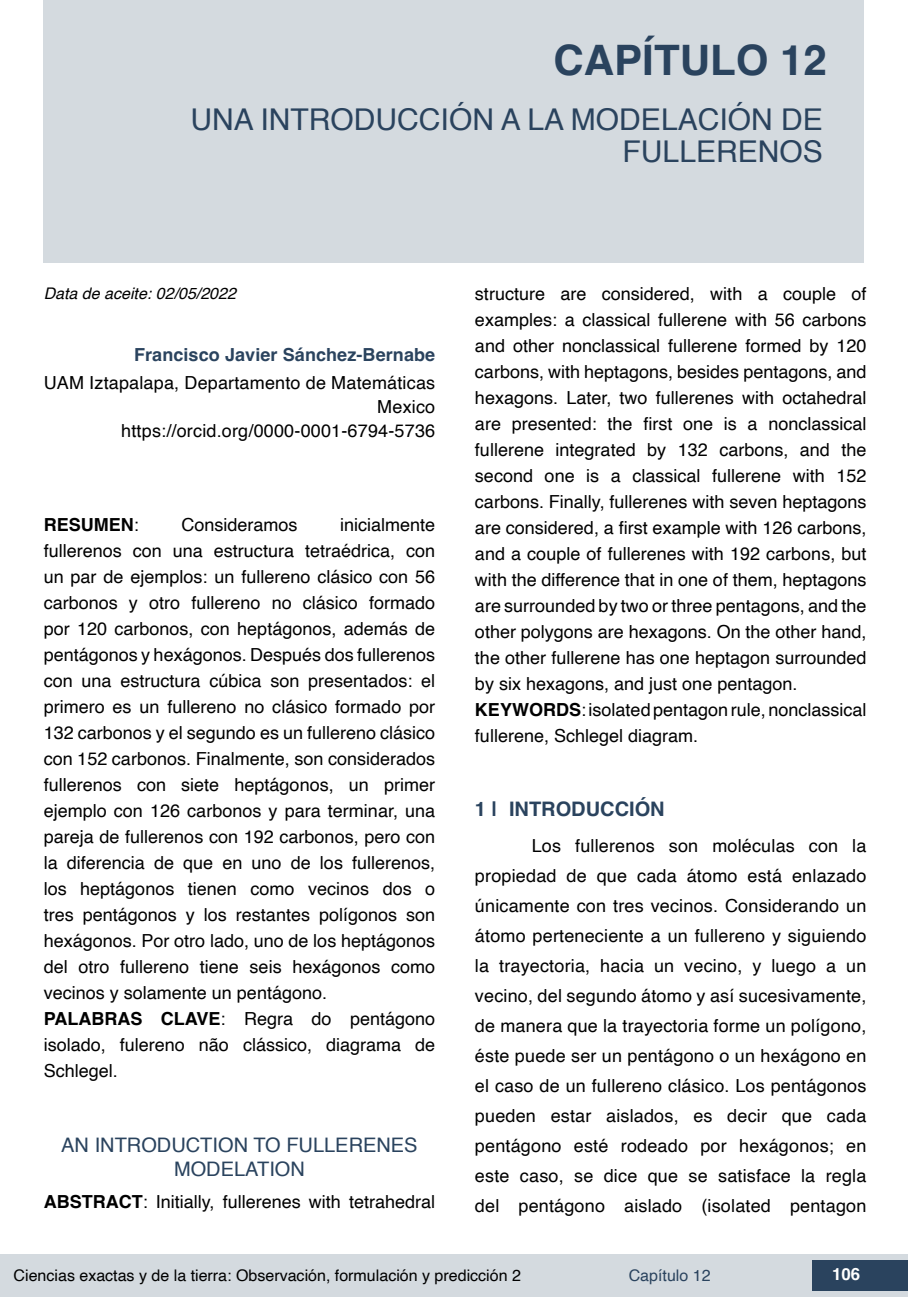
<style>
.page{position:relative;width:908px;height:1304px;background:#fff}
.page>*{position:absolute;margin:0;border:0;box-sizing:border-box;transform-origin:0 0}
.t1{font:700 42px "Helvetica";color:#2a435e}
.t2{font:30px/32px "Helvetica";color:#2a435e;text-align:right}
.t3{font:20px/24px "Helvetica";color:#2a435e;text-align:center}
.t4{font:700 20px "Helvetica";color:#2a435e}
.t5{font:18px/26px "Helvetica";color:#000}
.t6{font:700 18px "Helvetica";letter-spacing:.005em;color:#2a435e}
.t7{font:700 18px "Helvetica";color:#000}
.t8{font:700 16.8px "Helvetica";color:#fff}
.t9{font:16px "Helvetica";color:#000}
.t10{font:italic 16px "Helvetica";color:#000}
.t11{font:16px "Helvetica";color:#2a435e}
.s1{font-weight:400}
.s2{font-weight:700}
</style>
<div class="page">
<div style="left:0;top:1254px;width:906px;height:43px;background:#d4dadf"></div>
<div style="left:812px;top:1261px;width:95px;height:30px;background:#2a435e"></div>
<div style="left:44px;top:0;width:819px;height:263px;background:#d4dadf"></div>
<h1 class="t1" style="left:553px;top:35px;width:275px">CAPÍTULO 12</h1>
<h2 class="t2" style="left:190px;top:104px;width:633px">UNA INTRODUCCIÓN A LA MODELACIÓN DE<br>FULLERENOS</h2>
<p class="t10" style="left:44px;top:280px;width:194px">Data de aceite: 02/05/2022</p>
<p class="t6" style="left:134px;top:344px;width:302px">Francisco Javier Sánchez-Bernabe</p>
<p class="t5" style="left:44px;top:371px;width:393px;line-height:24px;text-align:right">UAM Iztapalapa, Departamento de Matemáticas<br>Mexico<br>https://orcid.org/0000-0001-6794-5736</p>
<p class="t7" style="left:44px;top:513px;width:97px">RESUMEN<span class="s1">:</span></p>
<p class="t5" style="left:181px;top:512px;width:118px">Consideramos</p>
<p class="t5" style="left:44px;top:512px;width:393px;text-indent:296px">inicialmente fullerenos con una estructura tetraédrica, con un par de ejemplos: un fullereno clásico con 56 carbonos y otro fullereno no clásico formado por 120 carbonos, con heptágonos, además de pentágonos y hexágonos. Después dos fullerenos con una estructura cúbica son presentados: el primero es un fullereno no clásico formado por 132 carbonos y el segundo es un fullereno clásico con 152 carbonos. Finalmente, son considerados fullerenos con siete heptágonos, un primer ejemplo con 126 carbonos y para terminar, una pareja de fullerenos con 192 carbonos, pero con la diferencia de que en uno de los fullerenos, los heptágonos tienen como vecinos dos o tres pentágonos y los restantes polígonos son hexágonos. Por otro lado, uno de los heptágonos del otro fullereno tiene seis hexágonos como vecinos y solamente un pentágono.<br><span class="s2">PALABRAS CLAVE</span>: Regra do pentágono isolado, fulereno não clássico, diagrama de Schlegel.</p>
<p class="t3" style="left:61px;top:1134px;width:357px">AN INTRODUCTION TO FULLERENES<br>MODELATION</p>
<p class="t5" style="left:44px;top:1189px;width:393px"><span class="s2">ABSTRACT</span>: Initially, fullerenes with tetrahedral</p>
<p class="t5" style="left:475px;top:281px;width:393px">structure are considered, with a couple of examples: a classical fullerene with 56 carbons and other nonclassical fullerene formed by 120 carbons, with heptagons, besides pentagons, and hexagons. Later, two fullerenes with octahedral are presented: the first one is a nonclassical fullerene integrated by 132 carbons, and the second one is a classical fullerene with 152 carbons. Finally, fullerenes with seven heptagons are considered, a first example with 126 carbons, and a couple of fullerenes with 192 carbons, but with the difference that in one of them, heptagons are surrounded by two or three pentagons, and the other polygons are hexagons. On the other hand, the other fullerene has one heptagon surrounded by six hexagons, and just one pentagon.<br><span class="s2">KEYWORDS</span>: isolated pentagon rule, nonclassical fullerene, Schlegel diagram.</p>
<p class="t4" style="left:475px;top:797px;width:191px">1 | INTRODUCCIÓN</p>
<p class="t5" style="left:475px;top:831px;width:393px;line-height:30px;text-align:justify;text-indent:57px">Los fullerenos son moléculas con la propiedad de que cada átomo está enlazado únicamente con tres vecinos. Considerando un átomo perteneciente a un fullereno y siguiendo la trayectoria, hacia un vecino, y luego a un vecino, del segundo átomo y así sucesivamente, de manera que la trayectoria forme un polígono, éste puede ser un pentágono o un hexágono en el caso de un fullereno clásico. Los pentágonos pueden estar aislados, es decir que cada pentágono esté rodeado por hexágonos; en este caso, se dice que se satisface la regla del pentágono aislado (isolated pentagon</p>
<p class="t9" style="left:14px;top:1263px;width:508px">Ciencias exactas y de la tierra: Observación, formulación y predicción 2</p>
<p class="t11" style="left:628px;top:1263px;width:83px">Capítulo 12</p>
<p class="t8" style="left:831px;top:1264px;width:30px">106</p>
</div>
